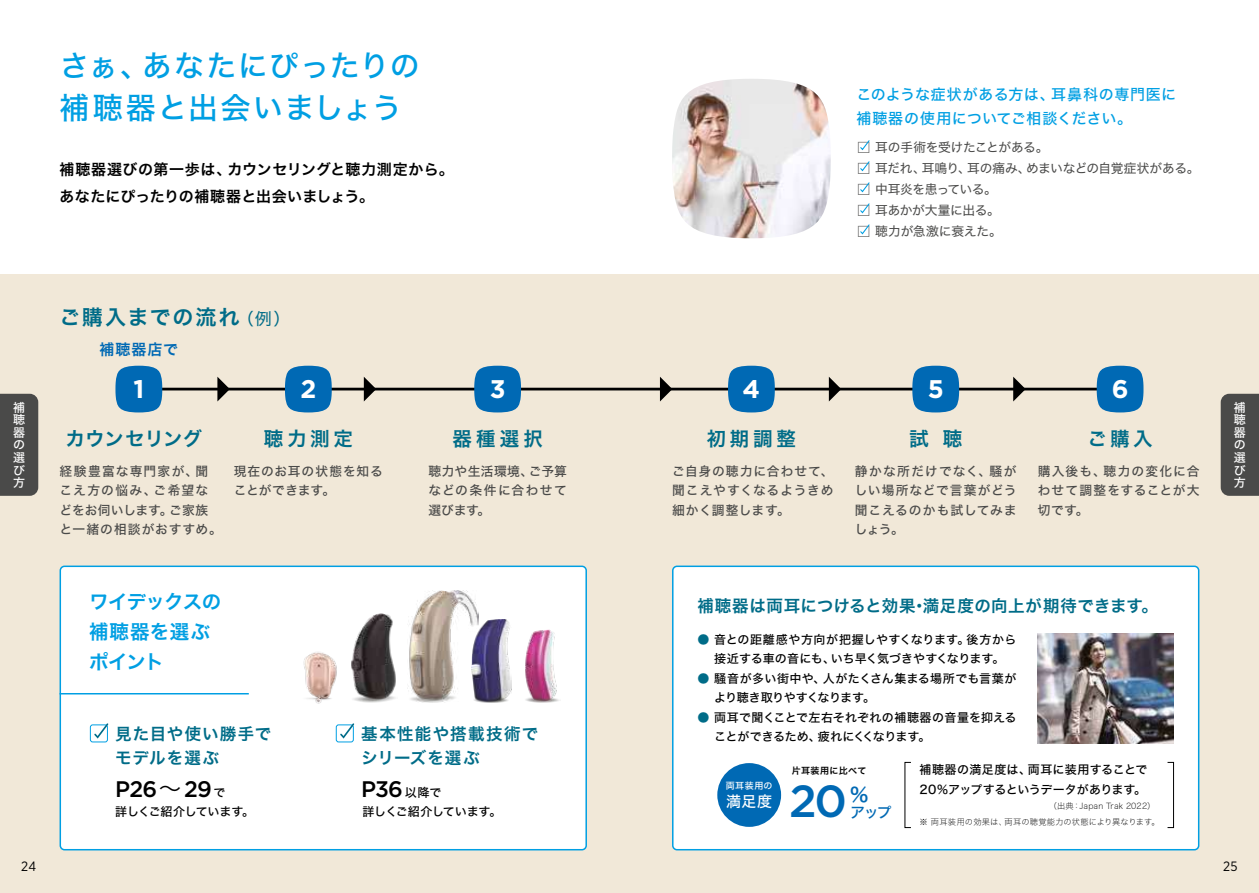
<style>
.page{position:relative;width:1259px;height:893px;background:#fff}
.page>*{position:absolute;margin:0;border:0;box-sizing:border-box;transform-origin:0 0}
.t1{font:500 45px "Gotham";color:#0069b4}
.t2{font:30px/42px "Hira Kaku Std W5";letter-spacing:.04em;color:#009fe3}
.t3{font:700 25.5px "Gotham";color:#fff}
.t4{font:500 22.5px "Gotham";letter-spacing:-.04em;color:#000}
.t5{font:21px "Hira Kaku Std W6";letter-spacing:.085em;color:#006c88}
.t6{font:19.5px "Hira Kaku Std W6";letter-spacing:.185em;color:#006c88}
.t7{font:19.5px/30px "Hira Kaku Std W6";letter-spacing:-.025em;color:#009fe3}
.t8{font:19.5px "Hira Kaku Std W6";letter-spacing:.005em;color:#006c88}
.t9{font:19.5px "Hira Kaku Std W6";color:#0069b4}
.t10{font:16.5px "Hira Kaku Std W6";letter-spacing:.03em;color:#006c88}
.t11{font:16.5px/24px "Hira Kaku Std W6";letter-spacing:.075em;color:#006c88}
.t12{font:16.5px/24px "Hira Kaku Std W6";letter-spacing:.05em;color:#006c88}
.t13{font:15px/27px "Hira Kaku Std W6";letter-spacing:.02em;color:#000}
.t14{font:15px/23.7px "Hira Kaku Std W5";letter-spacing:.025em;color:#009fe3}
.t15{font:15px "Hira Kaku Std W6";letter-spacing:.06em;color:#0069b4}
.t16{font:15px "Hira Kaku Std W5";color:#0069b4}
.t17{font:15px "Hira Kaku Std W5";color:#fff}
.t18{font:13.5px "Gotham Narrow";color:#000}
.t19{font:12.75px/19.5px "Hira Kaku Std W5";letter-spacing:.07em;color:#4a4a49;text-align:justify}
.t20{font:12.75px "Hira Kaku Std W4";letter-spacing:-.025em;color:#4a4a49}
.t21{font:12px/19.5px "Hira Kaku Std W5";color:#000}
.t22{font:12px/12.6px "Hira Kaku Std W5";color:#fff;text-align:justify}
.t23{font:9px "Hira Kaku Std W6";letter-spacing:.04em;color:#000}
.t24{font:9px "Hira Kaku Std W5";letter-spacing:.055em;color:#fff}
.t25{font:8.25px "Hira Kaku Std W1";letter-spacing:.015em;color:#000}
.s1{font-family:"Hira Kaku Std W4";font-size:16.8px}
.s2{font-size:14.7px}
.s3{color:#006c88}
.s4{font-family:"Hira Kaku Std W3";font-weight:400}
.s5{font-family:"Hira Kaku Std W5";font-weight:400;font-size:12px}
</style>
<div class="page">
<div style="left:0;top:274px;width:1259px;height:619px;background:#f1e8d8"></div>
<div style="left:673px;top:566px;width:525px;height:284px;background:#fff;border-radius:4px"></div>
<div style="left:672px;top:566px;width:527px;height:284px;border:2px solid #009fe3;border-radius:4px"></div>
<div style="left:60px;top:566px;width:526px;height:284px;background:#fff;border-radius:4px"></div>
<div style="left:60px;top:566px;width:527px;height:284px;border:2px solid #009fe3;border-radius:4px"></div>
<svg style="left:364px;top:377px;width:12px;height:24px"></svg>
<svg style="left:217px;top:377px;width:13px;height:24px"></svg>
<img style="left:672px;top:79px;width:158px;height:159px">
<svg style="left:860px;top:140px;width:10px;height:11px"></svg>
<svg style="left:860px;top:161px;width:10px;height:11px"></svg>
<svg style="left:860px;top:182px;width:10px;height:11px"></svg>
<svg style="left:860px;top:203px;width:10px;height:11px"></svg>
<svg style="left:860px;top:224px;width:10px;height:11px"></svg>
<svg style="left:829px;top:377px;width:12px;height:24px"></svg>
<svg style="left:1013px;top:377px;width:12px;height:24px"></svg>
<svg style="left:660px;top:377px;width:12px;height:24px"></svg>
<hr style="left:143px;top:388px;width:985px;height:2px;background:#000">
<svg style="left:728px;top:366px;width:47px;height:46px;background:#1875b7"></svg>
<svg style="left:912px;top:366px;width:47px;height:46px;background:#1875b7"></svg>
<svg style="left:1096px;top:366px;width:47px;height:46px;background:#1875b7"></svg>
<svg style="left:115px;top:366px;width:47px;height:46px;background:#1875b7"></svg>
<svg style="left:285px;top:366px;width:47px;height:46px;background:#1875b7"></svg>
<svg style="left:474px;top:366px;width:47px;height:46px;background:#1875b7"></svg>
<img style="left:1037px;top:633px;width:137px;height:111px">
<div style="left:90px;top:724px;width:18px;height:18px;border:1px solid #009fe3;border-radius:2px"></div>
<svg style="left:93px;top:723px;width:16px;height:17px"></svg>
<div style="left:336px;top:724px;width:18px;height:18px;border:1px solid #009fe3;border-radius:2px"></div>
<svg style="left:339px;top:723px;width:16px;height:17px"></svg>
<div style="left:717px;top:763px;width:64px;height:64px;background:#0069b4;border-radius:50%"></div>
<div style="left:1167px;top:762px;width:7px;height:66px;border:1px solid #000"></div>
<hr style="left:60px;top:693px;width:189px;height:1px;background:#009fe3">
<img style="left:351px;top:613px;width:45px;height:89px">
<img style="left:409px;top:591px;width:69px;height:111px">
<img style="left:525px;top:630px;width:34px;height:72px">
<img style="left:472px;top:620px;width:40px;height:82px">
<img style="left:303px;top:652px;width:34px;height:52px">
<div style="left:0;top:394px;width:38px;height:102px;background:#4a4a49"></div>
<div style="left:1220px;top:394px;width:39px;height:102px;background:#4a4a49"></div>
<h2 class="t2" style="left:60px;top:45px;width:362px">さぁ、あなたにぴったりの補聴器と出会いましょう</h2>
<p class="t13" style="left:60px;top:156px;width:396px">補聴器選びの第一歩は、カウンセリングと聴力測定から。あなたにぴったりの補聴器と出会いましょう。</p>
<h3 class="t5" style="left:60px;top:301px;width:232px">ご購入までの流れ<span class="s1">（例）</span></h3>
<p class="t15" style="left:100px;top:338px;width:80px">補聴器店で</p>
<p class="t14" style="left:856px;top:83px;width:321px">このような症状がある方は、耳鼻科の専門医に補聴器の使用についてご相談ください。</p>
<p class="t20" style="left:856px;top:137px;width:194px"><span class="s2">□</span> 耳の手術を受けたことがある。</p>
<p class="t20" style="left:856px;top:158px;width:345px"><span class="s2">□</span> 耳だれ、耳鳴り、耳の痛み、めまいなどの自覚症状がある。</p>
<p class="t20" style="left:856px;top:179px;width:142px"><span class="s2">□</span> 中耳炎を患っている。</p>
<p class="t20" style="left:856px;top:200px;width:145px"><span class="s2">□</span> 耳あかが大量に出る。</p>
<p class="t20" style="left:856px;top:221px;width:147px"><span class="s2">□</span> 聴力が急激に衰えた。</p>
<h3 class="t3" style="left:133px;top:374px;width:12px">1</h3>
<h3 class="t3" style="left:300px;top:374px;width:17px">2</h3>
<h3 class="t3" style="left:490px;top:374px;width:17px">3</h3>
<h3 class="t3" style="left:742px;top:374px;width:19px">4</h3>
<h3 class="t3" style="left:927px;top:374px;width:18px">5</h3>
<h3 class="t3" style="left:1111px;top:374px;width:18px">6</h3>
<p class="t22" style="left:13px;top:401px;width:13px">補聴器の選び方</p>
<p class="t22" style="left:1233px;top:401px;width:13px">補聴器の選び方</p>
<h3 class="t8" style="left:65px;top:423px;width:138px">カウンセリング</h3>
<h3 class="t6" style="left:264px;top:423px;width:91px">聴力測定</h3>
<h3 class="t6" style="left:452px;top:423px;width:92px">器種選択</h3>
<h3 class="t6" style="left:707px;top:423px;width:91px">初期調整</h3>
<h3 class="t6" style="left:909px;top:423px;width:55px">試 聴</h3>
<h3 class="t6" style="left:1087px;top:423px;width:67px">ご購入</h3>
<p class="t19" style="left:60px;top:461px;width:164px;text-align:left">経験豊富な専門家が、聞こえ方の悩み、ご希望などをお伺いします。ご家族と一緒の相談がおすすめ。</p>
<p class="t19" style="left:234px;top:461px;width:150px">現在のお耳の状態を知ることができます。</p>
<p class="t19" style="left:428px;top:461px;width:140px">聴力や生活環境、ご予算などの条件に合わせて選びます。</p>
<p class="t19" style="left:672px;top:461px;width:163px">ご自身の聴力に合わせて、聞こえやすくなるようきめ細かく調整します。</p>
<p class="t19" style="left:855px;top:461px;width:163px">静かな所だけでなく、騒がしい場所などで言葉がどう聞こえるのかも試してみましょう。</p>
<p class="t19" style="left:1037px;top:461px;width:163px">購入後も、聴力の変化に合わせて調整をすることが大切です。</p>
<h3 class="t7" style="left:89px;top:587px;width:134px">ワイデックスの補聴器を選ぶポイント</h3>
<h3 class="t10" style="left:697px;top:593px;width:462px">補聴器は両耳につけると効果・満足度の向上が期待できます。</h3>
<p class="t21" style="left:697px;top:629px;width:320px;text-align:center"><span class="s3">●</span> 音との距離感や方向が把握しやすくなります。後方から接近する車の音にも、いち早く気づきやすくなります。</p>
<p class="t21" style="left:714px;top:668px;width:304px;text-indent:-17px"><span class="s3">●</span> 騒音が多い街中や、人がたくさん集まる場所でも言葉がより聴き取りやすくなります。</p>
<p class="t21" style="left:714px;top:707px;width:304px;text-indent:-17px"><span class="s3">●</span> 両耳で聞くことで左右それぞれの補聴器の音量を抑えることができるため、疲れにくくなります。</p>
<h3 class="t12" style="left:115px;top:723px;width:158px">見た目や使い勝手でモデルを選ぶ</h3>
<h3 class="t11" style="left:361px;top:723px;width:179px">基本性能や搭載技術でシリーズを選ぶ</h3>
<p class="t21" style="left:362px;top:783px;width:140px;line-height:19px;text-indent:42px">以降で<br>詳しくご紹介しています。</p>
<p class="t21" style="left:919px;top:760px;width:229px">補聴器の満足度は、両耳に装用することで<br>20%アップするというデータがあります。</p>
<p class="t25" style="left:1048px;top:799px;width:108px">（出典：Japan Trak 2022）</p>
<p class="t23" style="left:792px;top:764px;width:76px">片耳装用に比べて</p>
<h3 class="t4" style="left:115px;top:774px;width:112px">P26<span class="s4">〜</span>29<span class="s5">で</span></h3>
<h3 class="t4" style="left:361px;top:774px;width:43px">P36</h3>
<h3 class="t9" style="left:850px;top:779px;width:20px">%</h3>
<p class="t24" style="left:726px;top:778px;width:48px">両耳装用の</p>
<p class="t17" style="left:726px;top:790px;width:48px">満足度</p>
<h1 class="t1" style="left:789px;top:771px;width:59px">20</h1>
<p class="t16" style="left:850px;top:801px;width:43px">アップ</p>
<p class="t21" style="left:115px;top:802px;width:140px">詳しくご紹介しています。</p>
<p class="t25" style="left:919px;top:816px;width:241px">※ 両耳装用の効果は、両耳の聴覚能力の状態により異なります。</p>
<p class="t18" style="left:21px;top:858px;width:16px">24</p>
<p class="t18" style="left:1223px;top:858px;width:16px">25</p>
</div>
